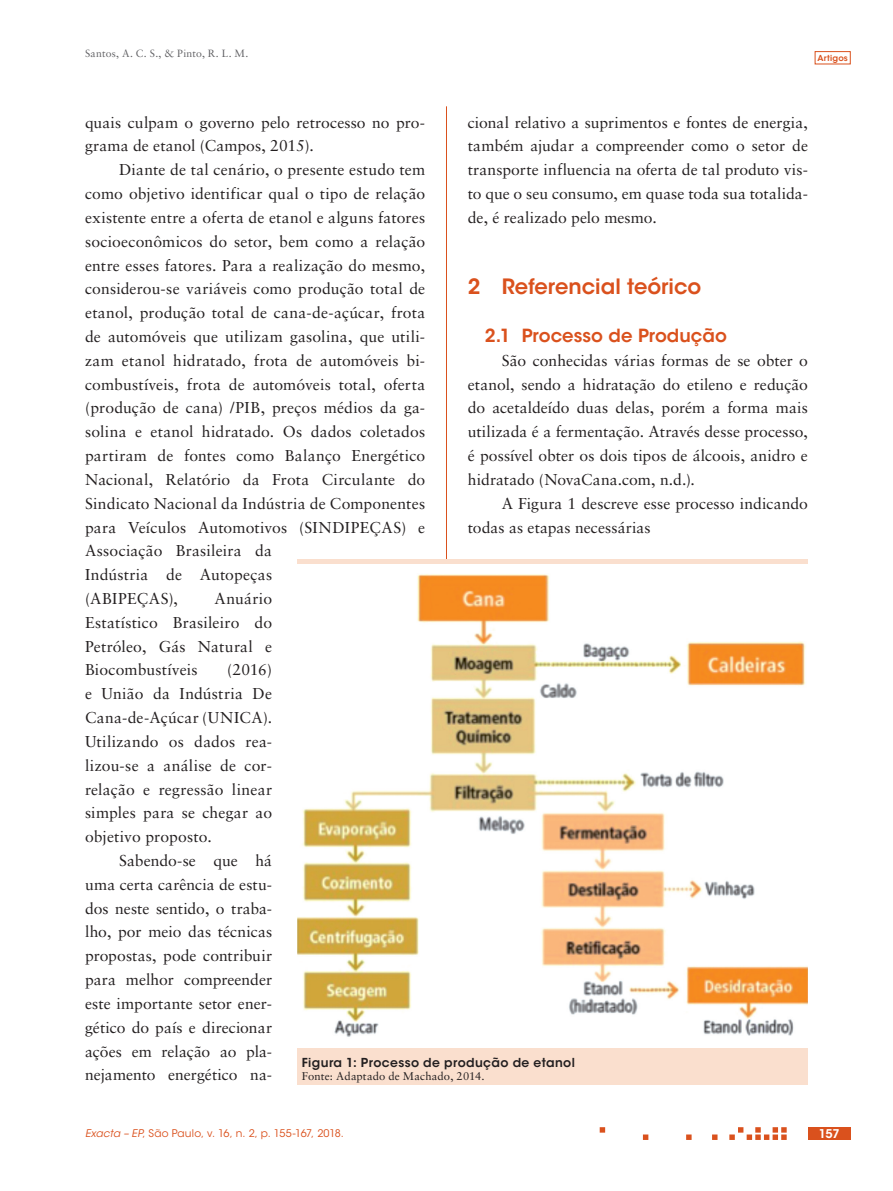
<style>
.page{position:relative;width:893px;height:1191px;background:#fff}
.page>*{position:absolute;margin:0;border:0;box-sizing:border-box;transform-origin:0 0}
.ex_Subtitulo{font:600 21px "ITC Avant Garde Std";color:#da511d}
.ex_Subtitulo_2{font:600 18px "ITC Avant Garde Std";color:#da511d}
.ex_Normal{font:15.75px/23.9px "Sabon LT Std";letter-spacing:.01em;color:#231f20;text-align:justify}
.ex_Tabela_-_titulo{font:600 12.3px "ITC Avant Garde Std";letter-spacing:.03em;color:#231f20}
.t1{font:600 12px "ITC Avant Garde Std";color:#fff}
.ex_Tabela_-_nota{font:11.25px "Sabon LT Std";letter-spacing:.01em;color:#231f20}
.t2{font:10.5px "ITC Avant Garde Std";letter-spacing:.015em;color:#da511d}
.ex_TextoTopo{font:10.5px "Sabon LT Std";letter-spacing:.02em;color:#636366}
.t3{font:600 8.25px "ITC Avant Garde Std";letter-spacing:.025em;color:#da511d}
.s1{font-style:italic}
</style>
<div class="page">
<hr style="left:446px;top:106px;width:1px;height:978px;background:#da511d">
<svg style="left:600px;top:1127px;width:187px;height:13px"></svg>
<div style="left:815px;top:51px;width:35px;height:13px;border:1px solid #da511d"></div>
<div style="left:808px;top:1127px;width:42px;height:13px;background:#da511d"></div>
<div style="left:298px;top:559px;width:510px;height:525px;background:#fadfce"></div>
<div style="left:298px;top:564px;width:510px;height:483px;background:#fff"></div>
<img style="left:298px;top:574px;width:510px;height:463px">
<p class="ex_TextoTopo" style="left:85px;top:47px;width:165px">Santos, A. C. S., &amp; Pinto, R. L. M.</p>
<p class="t3" style="left:817px;top:53px;width:32px">Artigos</p>
<p class="ex_Normal" style="left:85px;top:110px;width:342px">quais culpam o governo pelo retrocesso no pro&shy;grama de etanol (Campos, 2015).</p>
<p class="ex_Normal" style="left:85px;top:158px;width:342px;text-align:left;text-indent:34px">Diante de tal cenário, o presente estudo tem como objetivo identificar qual o tipo de relação existente entre a oferta de etanol e alguns fatores socioeconômicos do setor, bem como a relação entre esses fatores. Para a realização do mesmo, considerou-se variáveis como produção total de etanol, produção total de cana-de-açúcar, frota de automóveis que utilizam gasolina, que utili&shy;zam etanol hidratado, frota de automóveis bi&shy;combustíveis, frota de automóveis total, oferta (produção de cana) /PIB, preços médios da ga&shy;solina e etanol hidratado. Os dados coletados partiram de fontes como Balanço Energético Nacional, Relatório da Frota Circulante do Sindicato Nacional da Indústria de Componentes para Veículos Automotivos (SINDIPEÇAS) e Associação Brasileira da<br>Indústria de Autopeças<br>(ABIPEÇAS),</p>
<p class="ex_Normal" style="left:468px;top:110px;width:342px">cional relativo a suprimentos e fontes de energia, também ajudar a compreender como o setor de transporte influencia na oferta de tal produto vis&shy;to que o seu consumo, em quase toda sua totalida&shy;de, é realizado pelo mesmo.</p>
<p class="ex_Subtitulo" style="left:468px;top:273px;width:235px">2 Referencial teórico</p>
<p class="ex_Subtitulo_2" style="left:485px;top:324px;width:244px">2.1 Processo de Produção</p>
<p class="ex_Normal" style="left:468px;top:348px;width:342px;text-indent:34px">São conhecidas várias formas de se obter o etanol, sendo a hidratação do etileno e redução do acetaldeído duas delas, porém a forma mais utilizada é a fermentação. Através desse processo, é possível obter os dois tipos de álcoois, anidro e hidratado (NovaCana.com, n.d.).</p>
<p class="ex_Normal" style="left:468px;top:491px;width:342px;text-indent:34px">A Figura 1 descreve esse processo indicando todas as etapas necessárias</p>
<p class="ex_Normal" style="left:85px;top:586px;width:189px;text-indent:129px">Anuário Estatístico Brasileiro do Petróleo, Gás Natural e Biocombustíveis</p>
<p class="ex_Normal" style="left:85px;top:658px;width:189px;text-indent:142px">(2016) e União da Indústria De Cana-de-Açúcar (UNICA).<br>Utilizando os dados rea&shy;lizou-se a análise de cor&shy;relação e regressão linear simples para se chegar ao objetivo proposto.</p>
<p class="ex_Normal" style="left:85px;top:848px;width:189px;text-indent:34px">Sabendo-se que há uma certa carência de estu&shy;dos neste sentido, o traba&shy;lho, por meio das técnicas propostas, pode contribuir para melhor compreender este importante setor ener&shy;gético do país e direcionar ações em relação ao pla&shy;nejamento energético na-</p>
<p class="ex_Tabela_-_titulo" style="left:302px;top:1054px;width:275px">Figura 1: Processo de produção de etanol</p>
<p class="ex_Tabela_-_nota" style="left:302px;top:1069px;width:184px">Fonte: Adaptado de Machado, 2014.</p>
<p class="t2" style="left:85px;top:1127px;width:260px"><span class="s1">Exacta – EP</span>, São Paulo, v. 16, n. 2, p. 155-167, 2018.</p>
<p class="t1" style="left:819px;top:1126px;width:22px">157</p>
</div>
